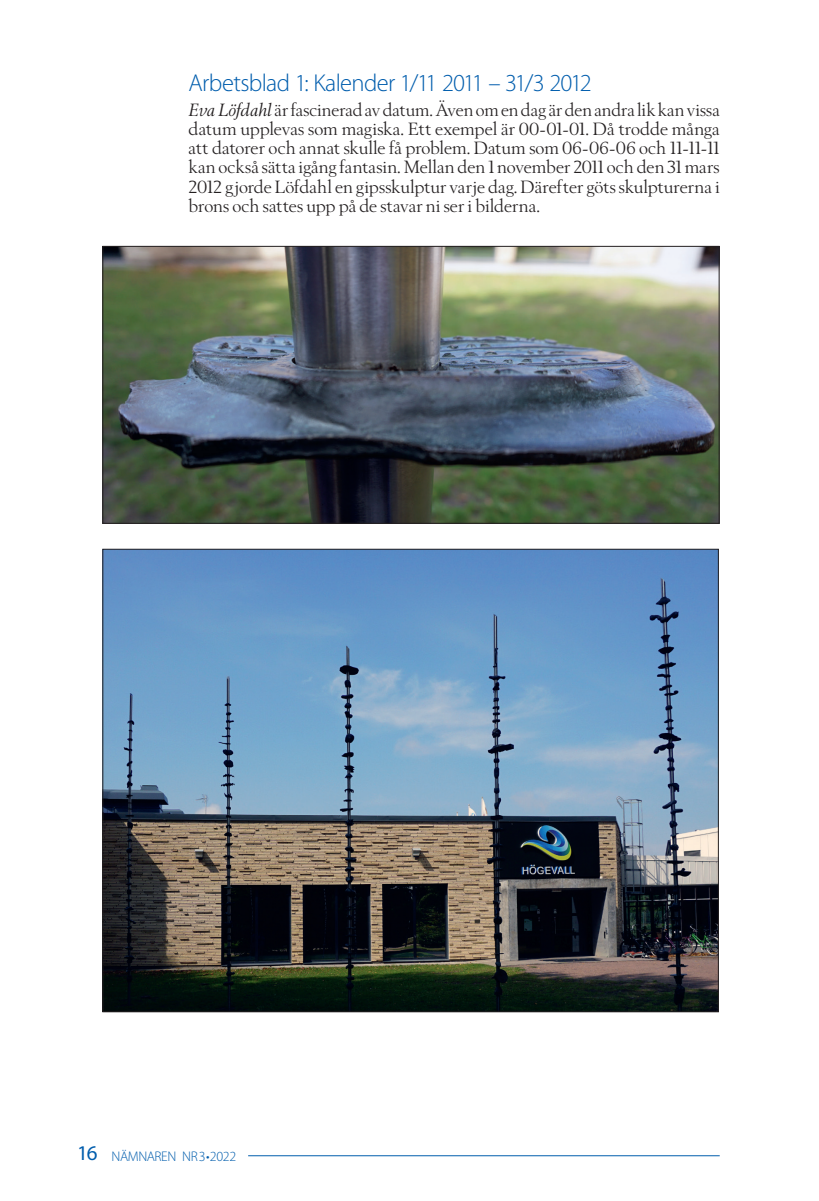
<style>
.page{position:relative;width:819px;height:1201px;background:#fff}
.page>*{position:absolute;margin:0;border:0;box-sizing:border-box;transform-origin:0 0}
.t1{font:300 24.5px "Myriad Pro";letter-spacing:-.03em;color:#015dad}
.t2{font:17.5px/19.2px "Berling Nova Display Pro";letter-spacing:.005em;color:#231f20;text-align:justify}
.t3{font:300 14px "Myriad Pro";letter-spacing:-.03em;color:#015dad}
.s1{font-style:italic}
.s2{font-weight:400;font-size:21px}
</style>
<div class="page">
<hr style="left:248px;top:1155px;width:471px;height:1px;background:#015dad">
<img style="left:105px;top:551px;width:611px;height:459px">
<img style="left:105px;top:248px;width:612px;height:273px">
<div style="left:103px;top:246px;width:616px;height:277px;border:1px solid #231f20"></div>
<h1 class="t1" style="left:189px;top:70px;width:405px">Arbetsblad 1: Kalender 1/11 2011 – 31/3 2012</h1>
<p class="t2" style="left:189px;top:100px;width:532px"><span class="s1">Eva Löfdahl</span> är fascinerad av datum. Även om en dag är den andra lik kan vissa datum upplevas som magiska. Ett exempel är 00-01-01. Då trodde många att datorer och annat skulle få problem. Datum som 06-06-06 och 11-11-11 kan också sätta igång fantasin. Mellan den 1 november 2011 och den 31 mars 2012 gjorde Löfdahl en gipsskulptur varje dag. Därefter göts skulpturerna i brons och sattes upp på de stavar ni ser i bilderna.</p>
<p class="t3" style="left:77px;top:1148px;width:161px"><span class="s2">16</span> NÄMNAREN NR3•2022</p>
</div>
